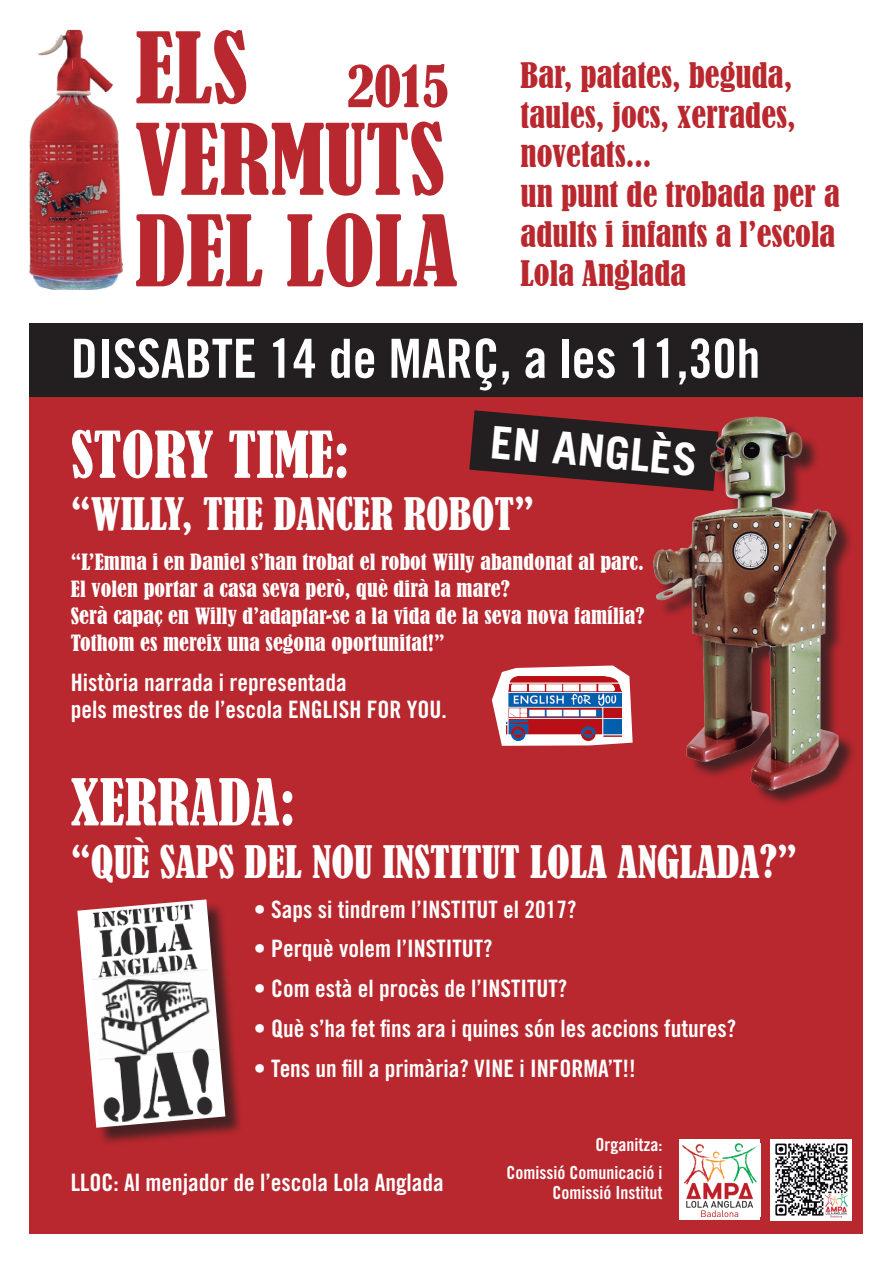
<style>
.page{position:relative;width:893px;height:1263px;background:#fff}
.page>*{position:absolute;margin:0;border:0;box-sizing:border-box;transform-origin:0 0}
.t1{font:condensed 91.5px/91.5px "Bernard";color:#b9282e}
.t2{font:condensed 60px "Bernard";color:#fff}
.t3{font:54px "Trade Gothic LT Std Bd Cn 20";color:#fff}
.t4{font:condensed 54px "Bernard";color:#b9282e}
.t5{font:700 45px "Trade Gothic LT Std";color:#fff}
.t6{font:condensed 42px "Bernard";color:#fff}
.t7{font:condensed 33px/39.6px "Bernard";color:#b9282e}
.t8{font:24px/27px "Trade Gothic LT Std Bd Cn 20";color:#fff}
.t9{font:condensed 21px/27px "Bernard";letter-spacing:.005em;color:#fff;scale:1.05 1}
.t10{font:18px/28px "Trade Gothic LT Std Bd Cn 20";color:#fff;text-align:right}
</style>
<div class="page">
<div style="left:30px;top:323px;width:833px;height:910px;background:#b9282e"></div>
<div style="left:679px;top:1139px;width:81px;height:81px;background:#fff"></div>
<img style="left:683px;top:1144px;width:77px;height:73px">
<img style="left:29px;top:29px;width:95px;height:261px">
<img style="left:771px;top:1139px;width:80px;height:81px">
<div style="left:30px;top:323px;width:833px;height:73px;background:#231f20"></div>
<svg style="left:469px;top:410px;width:179px;height:76px"></svg>
<div style="left:656px;top:419px;width:201px;height:388px;background:#231f20;opacity:.75"></div>
<img style="left:648px;top:416px;width:202px;height:375px">
<svg style="left:492px;top:665px;width:141px;height:81px"></svg>
<img style="left:507px;top:676px;width:114px;height:64px">
<div style="left:80px;top:902px;width:164px;height:244px;background:#231f20;opacity:.75"></div>
<img style="left:77px;top:899px;width:148px;height:229px">
<h1 class="t1" style="left:135px;top:24px;width:324px">ELS<br>VERMUTS<br>DEL LOLA</h1>
<h3 class="t4" style="left:347px;top:55px;width:104px">2015</h3>
<h3 class="t7" style="left:521px;top:56px;width:321px">Bar, patates, beguda, taules, jocs, xerrades, novetats...<br>un punt de trobada per a adults i infants a l’escola<br>Lola Anglada</h3>
<h3 class="t3" style="left:71px;top:326px;width:691px">DISSABTE 14 de MARÇ, a les 11,30h</h3>
<h2 class="t2" style="left:71px;top:420px;width:280px">Story time :</h2>
<h3 class="t6" style="left:71px;top:490px;width:356px">“Willy, the dancer robot</h3>
<h3 class="t6" style="left:514px;top:490px;width:22px">”</h3>
<p class="t9" style="left:71px;top:549px;width:548px">“L’Emma i en Daniel s’han trobat el robot Willy abandonat al parc.<br>El volen portar a casa seva però, què dirà la mare?<br>Serà capaç en Willy d’adaptar-se a la vida de la seva nova família?<br>Tothom es mereix una segona oportunitat!”</p>
<p class="t8" style="left:71px;top:669px;width:377px">Història narrada i representada<br>pels mestres de l’escola ENGLISH FOR YOU.</p>
<h3 class="t5" style="left:493px;top:414px;width:209px;rotate:5deg">EN ANGLÈS</h3>
<h2 class="t2" style="left:71px;top:767px;width:226px">XERRADA:</h2>
<h3 class="t6" style="left:71px;top:837px;width:630px">“Què saps deL NOU institut Lola Anglada</h3>
<h3 class="t6" style="left:760px;top:837px;width:39px">?”</h3>
<p class="t8" style="left:254px;top:895px;width:324px">• Saps si tindrem l’INSTITUT el 2017?</p>
<p class="t8" style="left:254px;top:935px;width:240px">• Perquè volem l’INSTITUT?</p>
<p class="t8" style="left:254px;top:975px;width:315px">• Com està el procès de l’INSTITUT?</p>
<p class="t8" style="left:254px;top:1015px;width:484px">• Què s’ha fet fins ara i quines són les accions futures?</p>
<p class="t8" style="left:254px;top:1054px;width:384px">• Tens un fill a primària? VINE i INFORMA’T!!</p>
<p class="t8" style="left:71px;top:1169px;width:375px">LLOC: Al menjador de l’escola Lola Anglada</p>
<p class="t10" style="left:507px;top:1130px;width:157px">Organitza:<br>Comissió Comunicació i</p>
<p class="t10" style="left:552px;top:1178px;width:111px">Comissió Institut</p>
</div>
